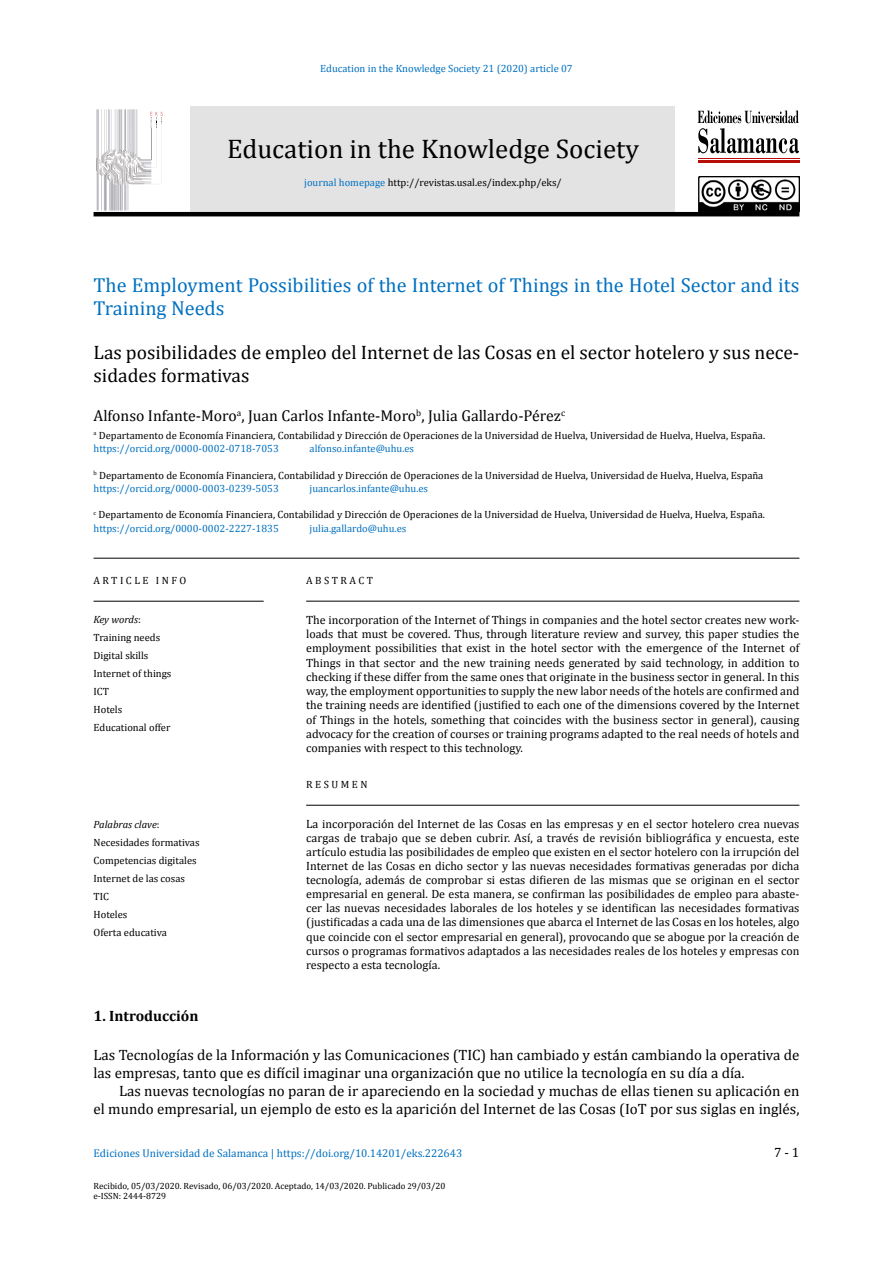
<style>
.page{position:relative;width:893px;height:1263px;background:#fff}
.page>*{position:absolute;margin:0;border:0;box-sizing:border-box;transform-origin:0 0}
.t1{font:27px "Cambria";color:#000}
.t2{font:20.25px/23.2px "Cambria";color:#0070c0}
.Titulo{font:19.5px/22.5px "Cambria";color:#000}
.autor{font:15.75px "Cambria";color:#000}
.Texto{font:15px/18px "Cambria";color:#000;text-align:right}
.Texto-inicio{font:15px/18px "Cambria";color:#000}
._1{font:700 15px "Cambria";color:#000}
.t3{font:13.5px "Cambria";color:#000}
.resumen{font:12px/14.1px "Cambria";color:#000;text-align:justify}
.abstract{font:12px/14.2px "Cambria";color:#000;text-align:justify}
.t4{font:11.25px "Cambria";color:#0070c0}
.centro{font:10.5px "Cambria";color:#000}
.web{font:10.5px "Cambria";color:#0070c0}
.key-words-palabras-c{font:10.5px "Cambria";color:#000}
.key-words-palabras-c-2{font:italic 10.5px "Cambria";color:#000}
.Body{font:10.5px "Cambria";letter-spacing:.24em;color:#000}
.article-info{font:10.5px "Cambria";letter-spacing:.24em;color:#000}
.t5{font:9px/10.1px "Cambria";color:#000}
.s1{color:#0070c0}
.s2{font-style:normal}
.s3{font-family:"Minion Pro"}
</style>
<div class="page">
<div style="left:191px;top:106px;width:484px;height:106px;background:#e3e3e3"></div>
<svg style="left:96px;top:109px;width:67px;height:102px"></svg>
<img style="left:699px;top:176px;width:100px;height:36px">
<svg style="left:698px;top:110px;width:101px;height:43px"></svg>
<hr style="left:698px;top:158px;width:101px;height:1px;background:#b70e0c">
<hr style="left:698px;top:160px;width:101px;height:2px;background:#b70e0c">
<hr style="left:94px;top:212px;width:705px;height:4px;background:#000">
<hr style="left:94px;top:558px;width:705px;height:1px;background:#000">
<hr style="left:306px;top:601px;width:493px;height:1px;background:#000">
<hr style="left:306px;top:805px;width:493px;height:1px;background:#000">
<hr style="left:94px;top:601px;width:170px;height:1px;background:#000">
<p class="web" style="left:320px;top:62px;width:254px">Education in the Knowledge Society 21 (2020) article 07</p>
<h1 class="t1" style="left:227px;top:131px;width:413px">Education in the Knowledge Society</h1>
<p class="centro" style="left:304px;top:176px;width:259px"><span class="s1">journal homepage</span> http://revistas.usal.es/index.php/eks/</p>
<p class="t2" style="left:94px;top:274px;width:707px">The Employment Possibilities of the Internet of Things in the Hotel Sector and its<br>Training Needs</p>
<p class="Titulo" style="left:94px;top:342px;width:707px">Las posibilidades de empleo del Internet de las Cosas en el sector hotelero y sus nece&shy;sidades formativas</p>
<p class="autor" style="left:94px;top:406px;width:473px">Alfonso Infante-Moro<sup>a</sup>, Juan Carlos Infante-Moro<sup>b</sup>, Julia Gallardo-Pérez<sup>c</sup></p>
<p class="centro" style="left:94px;top:429px;width:673px"><sup>a</sup> Departamento de Economía Financiera, Contabilidad y Dirección de Operaciones de la Universidad de Huelva, Universidad de Huelva, Huelva, España.</p>
<p class="web" style="left:94px;top:442px;width:187px">https://orcid.org/0000-0002-0718-7053</p>
<p class="web" style="left:310px;top:442px;width:106px">alfonso.infante@uhu.es</p>
<p class="centro" style="left:94px;top:468px;width:671px"><sup>b</sup> Departamento de Economía Financiera, Contabilidad y Dirección de Operaciones de la Universidad de Huelva, Universidad de Huelva, Huelva, España</p>
<p class="web" style="left:94px;top:482px;width:187px">https://orcid.org/0000-0003-0239-5053</p>
<p class="web" style="left:310px;top:482px;width:120px">juancarlos.infante@uhu.es</p>
<p class="centro" style="left:94px;top:508px;width:673px"><sup>c</sup> Departamento de Economía Financiera, Contabilidad y Dirección de Operaciones de la Universidad de Huelva, Universidad de Huelva, Huelva, España.</p>
<p class="web" style="left:94px;top:522px;width:187px">https://orcid.org/0000-0002-2227-1835</p>
<p class="web" style="left:310px;top:522px;width:98px">julia.gallardo@uhu.es</p>
<p class="article-info" style="left:94px;top:574px;width:94px">ARTICLE INFO</p>
<p class="key-words-palabras-c-2" style="left:94px;top:613px;width:49px">Key words<span class="s2">:</span></p>
<p class="key-words-palabras-c" style="left:94px;top:631px;width:68px">Training needs</p>
<p class="key-words-palabras-c" style="left:94px;top:649px;width:56px">Digital skills</p>
<p class="key-words-palabras-c" style="left:94px;top:667px;width:79px">Internet of things</p>
<p class="key-words-palabras-c" style="left:94px;top:685px;width:17px">ICT</p>
<p class="key-words-palabras-c" style="left:94px;top:703px;width:30px">Hotels</p>
<p class="key-words-palabras-c" style="left:94px;top:721px;width:78px">Educational offer</p>
<p class="key-words-palabras-c-2" style="left:94px;top:818px;width:68px">Palabras clave<span class="s2">:</span></p>
<p class="key-words-palabras-c" style="left:94px;top:836px;width:107px">Necesidades formativas</p>
<p class="key-words-palabras-c" style="left:94px;top:854px;width:105px">Competencias digitales</p>
<p class="key-words-palabras-c" style="left:94px;top:872px;width:93px">Internet de las cosas</p>
<p class="key-words-palabras-c" style="left:94px;top:890px;width:17px">TIC</p>
<p class="key-words-palabras-c" style="left:94px;top:908px;width:35px">Hoteles</p>
<p class="key-words-palabras-c" style="left:94px;top:926px;width:75px">Oferta educativa</p>
<p class="Body" style="left:306px;top:574px;width:68px">ABSTRACT</p>
<p class="abstract" style="left:306px;top:613px;width:495px">The incorporation of the Internet of Things in companies and the hotel sector creates new work&shy;loads that must be covered. Thus, through literature review and survey, this paper studies the employment possibilities that exist in the hotel sector with the emergence of the Internet of Things in that sector and the new training needs generated by said technology, in addition to checking if these differ from the same ones that originate in the business sector in general. In this way, the employment opportunities to supply the new labor needs of the hotels are confirmed and the training needs are identified (justified to each one of the dimensions covered by the Internet of Things in the hotels, something that coincides with the business sector in general), causing advocacy for the creation of courses or training programs adapted to the real needs of hotels and companies with respect to this technology.</p>
<p class="Body" style="left:306px;top:778px;width:63px">RESUMEN</p>
<p class="resumen" style="left:306px;top:817px;width:495px">La incorporación del Internet de las Cosas en las empresas y en el sector hotelero crea nuevas cargas de trabajo que se deben cubrir. Así, a través de revisión bibliográfica y encuesta, este artículo estudia las posibilidades de empleo que existen en el sector hotelero con la irrupción del Internet de las Cosas en dicho sector y las nuevas necesidades formativas generadas por dicha tecnología, además de comprobar si estas difieren de las mismas que se originan en el sector empresarial en general. De esta manera, se confirman las posibilidades de empleo para abaste&shy;cer las nuevas necesidades laborales de los hoteles y se identifican las necesidades formativas (justificadas a cada una de las dimensiones que abarca el Internet de las Cosas en los hoteles, algo que coincide con el sector empresarial en general), provocando que se abogue por la creación de cursos o programas formativos adaptados a las necesidades reales de los hoteles y empresas con respecto a esta tecnología.</p>
<p class="_1" style="left:94px;top:1006px;width:106px">1. Introducción</p>
<p class="Texto-inicio" style="left:94px;top:1046px;width:707px">Las Tecnologías de la Información y las Comunicaciones (TIC) han cambiado y están cambiando la operativa de las empresas, tanto que es difícil imaginar una organización que no utilice la tecnología en su día a día.</p>
<p class="Texto" style="left:94px;top:1082px;width:707px">Las nuevas tecnologías no paran de ir apareciendo en la sociedad y muchas de ellas tienen su aplicación en<br>el mundo empresarial, un ejemplo de esto es la aparición del Internet de las Cosas (IoT por sus siglas en inglés,</p>
<p class="t4" style="left:94px;top:1146px;width:370px">Ediciones Universidad de Salamanca | https://doi.org/10.14201/eks.222643</p>
<p class="t3" style="left:774px;top:1143px;width:27px">7 - 1</p>
<p class="t5" style="left:94px;top:1181px;width:354px">Recibido, 05/03/2020. Revisado, 06/03/2020. Aceptado, 14/03/2020. Publicado <span class="s3">2</span>9/03/20 e-ISSN: 2444-8729</p>
</div>
